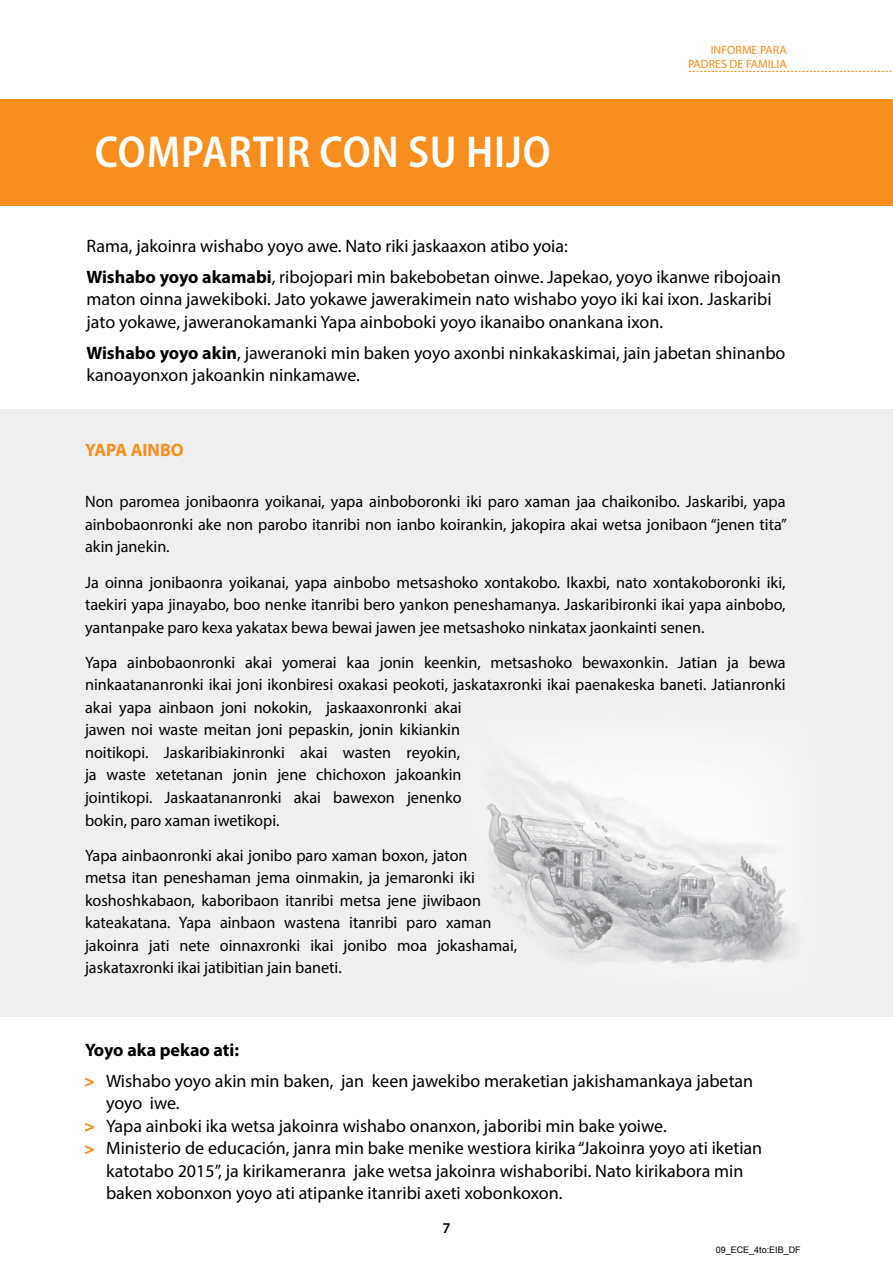
<style>
.page{position:relative;width:893px;height:1263px;background:#fff}
.page>*{position:absolute;margin:0;border:0;box-sizing:border-box;transform-origin:0 0}
.t1{font:600 semi-condensed 45px "Myriad Pro";letter-spacing:.02em;color:#fff}
.t2{font:18px/22.5px "Myriad Pro";color:#000}
.t3{font:700 18px "Myriad Pro";color:#000}
.t4{font:700 18px "Myriad Pro";color:#f78e1e}
.t5{font:16.5px/22.5px "Myriad Pro";color:#000;text-align:justify}
.t6{font:600 15px "Myriad Pro";color:#000}
.t7{font:12px/14.4px "Myriad Pro";color:#f78e1e;text-align:right}
.t8{font:9px "Arial";color:#000}
.s1{font-weight:700}
</style>
<div class="page">
<svg style="left:689px;top:71px;width:203px;height:1px"></svg>
<div style="left:0;top:100px;width:893px;height:106px;background:#f78e1e"></div>
<div style="left:0;top:409px;width:893px;height:608px;background:#efeff0"></div>
<svg style="left:85px;top:1078px;width:9px;height:9px"></svg>
<svg style="left:85px;top:1123px;width:9px;height:9px"></svg>
<svg style="left:85px;top:1145px;width:9px;height:9px"></svg>
<img style="left:487px;top:763px;width:304px;height:200px">
<h1 class="t1" style="left:95px;top:123px;width:457px">COMPARTIR CON SU HIJO</h1>
<p class="t7" style="left:688px;top:42px;width:100px">INFORME PARA<br>PADRES DE FAMILIA</p>
<p class="t2" style="left:87px;top:230px;width:696px;line-height:31px">Rama, jakoinra wishabo yoyo awe. Nato riki jaskaaxon atibo yoia:<br><span class="s1">Wishabo yoyo akamabi</span>, ribojopari min bakebobetan oinwe. Japekao, yoyo ikanwe ribojoain</p>
<p class="t2" style="left:87px;top:288px;width:687px">maton oinna jawekiboki. Jato yokawe jawerakimein nato wishabo yoyo iki kai ixon. Jaskaribi jato yokawe, jaweranokamanki Yapa ainboboki yoyo ikanaibo onankana ixon.</p>
<p class="t2" style="left:87px;top:341px;width:700px"><span class="s1">Wishabo yoyo akin</span>, jaweranoki min baken yoyo axonbi ninkakaskimai, jain jabetan shinanbo kanoayonxon jakoankin ninkamawe.</p>
<p class="t4" style="left:85px;top:438px;width:100px">Yapa ainbo</p>
<p class="t5" style="left:85px;top:490px;width:703px">Non paromea jonibaonra yoikanai, yapa ainboboronki iki paro xaman jaa chaikonibo. Jaskaribi, yapa ainbobaonronki ake non parobo itanribi non ianbo koirankin, jakopira akai wetsa jonibaon “jenen tita” akin janekin.</p>
<p class="t5" style="left:85px;top:571px;width:702px">Ja oinna jonibaonra yoikanai, yapa ainbobo metsashoko xontakobo. Ikaxbi, nato xontakoboronki iki, taekiri yapa jinayabo, boo nenke itanribi bero yankon peneshamanya. Jaskaribironki ikai yapa ainbobo, yantanpake paro kexa yakatax bewa bewai jawen jee metsashoko ninkatax jaonkainti senen.</p>
<p class="t5" style="left:85px;top:651px;width:702px;text-align:left">Yapa ainbobaonronki akai yomerai kaa jonin keenkin, metsashoko bewaxonkin. Jatian ja bewa ninkaatananronki ikai joni ikonbiresi oxakasi peokoti, jaskataxronki ikai paenakeska baneti. Jatianronki akai yapa ainbaon joni nokokin, jaskaaxonronki akai<br>jawen noi waste meitan joni pepaskin, jonin kikiankin<br>noitikopi. Jaskaribiakinronki akai wasten reyokin,<br>ja waste xetetanan jonin jene chichoxon jakoankin<br>jointikopi. Jaskaatananronki akai bawexon jenenko<br>bokin, paro xaman iwetikopi.</p>
<p class="t5" style="left:85px;top:844px;width:434px;text-align:left">Yapa ainbaonronki akai jonibo paro xaman boxon, jaton<br>metsa itan peneshaman jema oinmakin, ja jemaronki iki koshoshkabaon, kaboribaon itanribi metsa jene jiwibaon kateakatana. Yapa ainbaon wastena itanribi paro xaman jakoinra jati nete oinnaxronki ikai jonibo moa jokashamai, jaskataxronki ikai jatibitian jain baneti.</p>
<p class="t3" style="left:85px;top:1038px;width:156px">Yoyo aka pekao ati:</p>
<p class="t2" style="left:106px;top:1069px;width:658px">Wishabo yoyo akin min baken, jan keen jawekibo meraketian jakishamankaya jabetan yoyo iwe.<br>Yapa ainboki ika wetsa jakoinra wishabo onanxon, jaboribi min bake yoiwe.<br>Ministerio de educación, janra min bake menike westiora kirika “Jakoinra yoyo ati iketian katotabo 2015”, ja kirikameranra jake wetsa jakoinra wishaboribi. Nato kirikabora min baken xobonxon yoyo ati atipanke itanribi axeti xobonkoxon.</p>
<p class="t6" style="left:442px;top:1219px;width:10px">7</p>
<p class="t8" style="left:716px;top:1243px;width:87px">09_ECE_4to:EIB_DF</p>
</div>
